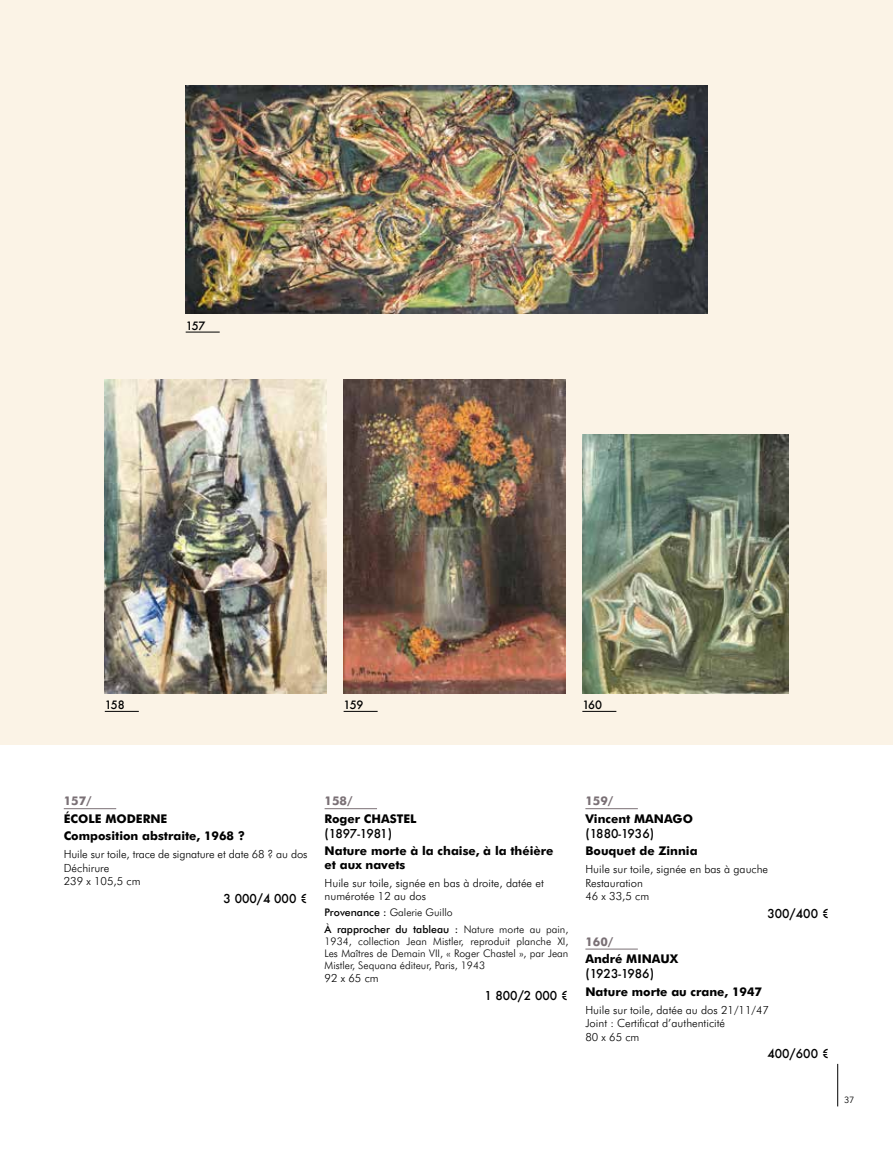
<style>
.page{position:relative;width:893px;height:1149px;background:#fff}
.page>*{position:absolute;margin:0;border:0;box-sizing:border-box;transform-origin:0 0}
.t1{font:700 12px/17.7px "Futura BT";color:#000}
.t2{font:500 12px "Futura";color:#000}
.t3{font:700 12px "Futura BT";color:#7a7075}
.t4{font:500 12px "Futura";letter-spacing:-.05em;color:#000}
.t5{font:300 11.25px/13.5px "Futura BT";color:#000}
.t6{font:500 11.25px "Futura";letter-spacing:-.055em;color:#000}
.t7{font:300 10.5px/12px "Futura BT";color:#000;text-align:justify}
.t8{font:500 10.5px/16.2px "Futura BT";color:#000}
.t9{font:9px "Avenir Next";color:#000}
.s1{font-weight:300}
</style>
<div class="page">
<div style="left:0;top:0;width:893px;height:744px;background:#fbf3e6"></div>
<hr style="left:186px;top:331px;width:34px;height:1px;background:#000">
<hr style="left:105px;top:710px;width:34px;height:1px;background:#000">
<hr style="left:344px;top:710px;width:34px;height:1px;background:#000">
<hr style="left:582px;top:710px;width:34px;height:1px;background:#000">
<hr style="left:64px;top:808px;width:52px;height:1px;background:#7a7075">
<hr style="left:325px;top:808px;width:52px;height:1px;background:#7a7075">
<hr style="left:585px;top:808px;width:53px;height:1px;background:#7a7075">
<hr style="left:585px;top:948px;width:53px;height:1px;background:#7a7075">
<img style="left:344px;top:379px;width:221px;height:314px">
<img style="left:105px;top:379px;width:222px;height:314px">
<img style="left:582px;top:434px;width:206px;height:259px">
<img style="left:186px;top:85px;width:521px;height:229px">
<hr style="left:837px;top:1063px;width:1px;height:43px;background:#000">
<p class="t6" style="left:186px;top:317px;width:21px">157</p>
<p class="t6" style="left:105px;top:696px;width:21px">158</p>
<p class="t6" style="left:344px;top:696px;width:21px">159</p>
<p class="t6" style="left:582px;top:696px;width:21px">160</p>
<p class="t3" style="left:64px;top:793px;width:29px">157/</p>
<p class="t1" style="left:64px;top:809px;width:183px">ÉCOLE MODERNE<br>Composition abstraite, 1968 ?</p>
<p class="t5" style="left:64px;top:847px;width:245px">Huile sur toile, trace de signature et date 68 ? au dos<br>Déchirure<br>239 x 105,5 cm</p>
<p class="t2" style="left:224px;top:889px;width:85px">3 000/4 000 €</p>
<p class="t3" style="left:325px;top:793px;width:29px">158/</p>
<p class="t1" style="left:325px;top:809px;width:93px">Roger CHASTEL</p>
<p class="t4" style="left:325px;top:824px;width:69px">(1897-1981)</p>
<p class="t1" style="left:325px;top:844px;width:230px;line-height:13.5px">Nature morte à la chaise, à la théière et aux navets</p>
<p class="t5" style="left:325px;top:875px;width:221px">Huile sur toile, signée en bas à droite, datée et numérotée 12 au dos</p>
<p class="t8" style="left:325px;top:904px;width:245px">Provenance : <span class="s1">Galerie Guillo<br></span>À rapprocher du tableau : <span class="s1">Nature morte au pain,</span></p>
<p class="t7" style="left:325px;top:934px;width:245px">1934, collection Jean Mistler, reproduit planche XI, Les Maîtres de Demain VII, « Roger Chastel », par Jean Mistler, Sequana éditeur, Paris, 1943</p>
<p class="t5" style="left:325px;top:971px;width:56px">92 x 65 cm</p>
<p class="t2" style="left:484px;top:986px;width:85px">1 800/2 000 €</p>
<p class="t3" style="left:585px;top:793px;width:29px">159/</p>
<p class="t1" style="left:585px;top:809px;width:109px">Vincent MANAGO</p>
<p class="t2" style="left:585px;top:824px;width:70px">(1880-1936)</p>
<p class="t1" style="left:585px;top:841px;width:114px">Bouquet de Zinnia</p>
<p class="t5" style="left:585px;top:862px;width:184px">Huile sur toile, signée en bas à gauche<br>Restauration<br>46 x 33,5 cm</p>
<p class="t2" style="left:767px;top:904px;width:63px">300/400 €</p>
<p class="t3" style="left:585px;top:933px;width:29px">160/</p>
<p class="t1" style="left:585px;top:949px;width:94px">André MINAUX</p>
<p class="t2" style="left:585px;top:964px;width:70px">(1923-1986)</p>
<p class="t1" style="left:585px;top:982px;width:178px">Nature morte au crane, 1947</p>
<p class="t5" style="left:585px;top:1002px;width:185px">Huile sur toile, datée au dos 21/11/47<br>Joint : Certificat d’authenticité<br>80 x 65 cm</p>
<p class="t2" style="left:767px;top:1045px;width:63px">400/600 €</p>
<p class="t9" style="left:844px;top:1091px;width:12px">37</p>
</div>
